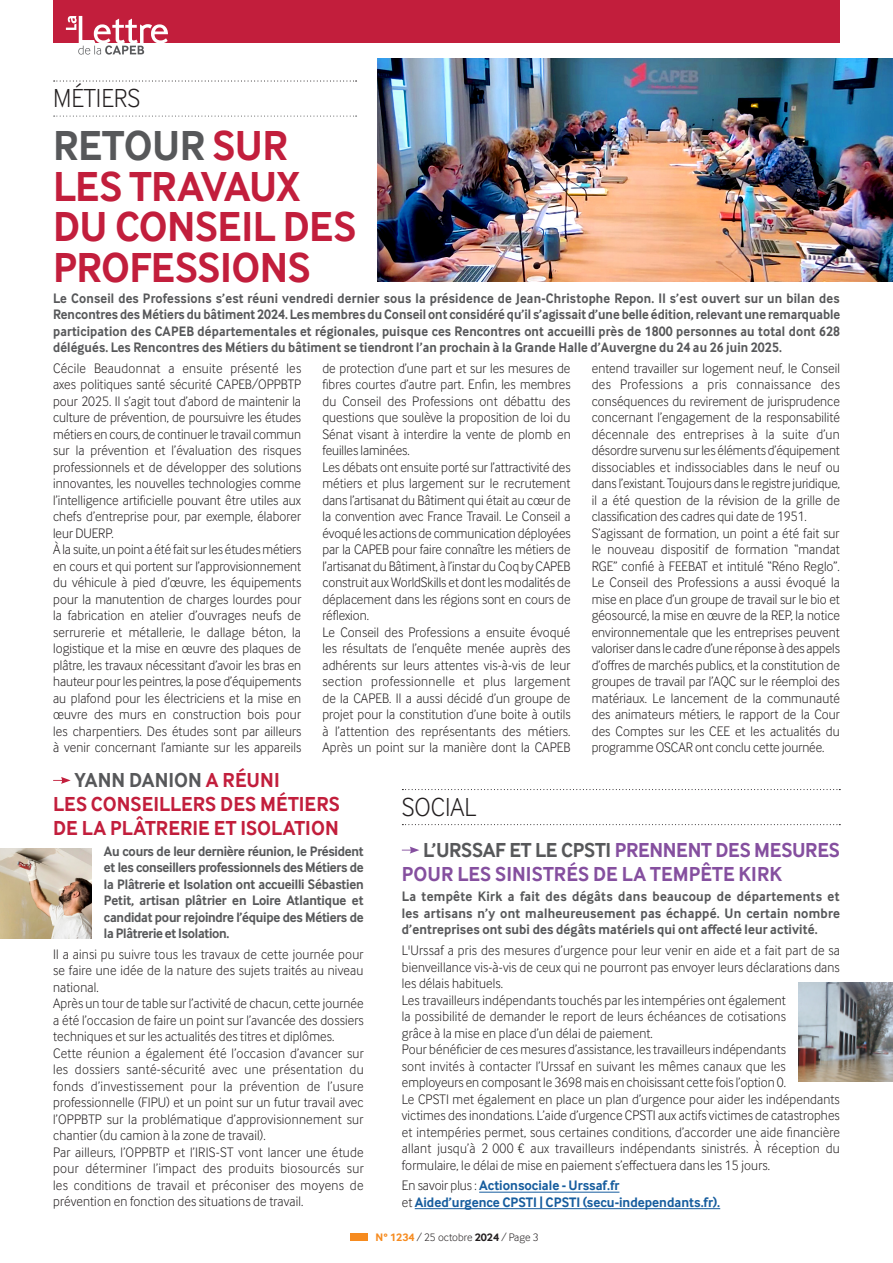
<style>
.page{position:relative;width:893px;height:1263px;background:#fff}
.page>*{position:absolute;margin:0;border:0;box-sizing:border-box;transform-origin:0 0}
.Titre_article{font:700 43.5px/40.5px "Inter Face";letter-spacing:-.01em;color:#c21e3c;scale:.94 1}
.Chap_Paraph{font:300 27px "Inter Face";color:#231f20;scale:.94 1}
.Titre_article-2{font:700 21px/24px "Inter Face";letter-spacing:-.005em;color:#854f9f;scale:.94 1}
.Titre_article-3{font:700 21px/24px "Inter Face";letter-spacing:.005em;color:#c21e3c;scale:.94 1}
.Textes_ok{font:300 14.25px/16.5px "Inter Face";letter-spacing:.005em;color:#231f20;text-align:justify;scale:.94 1}
.Textes_ok-2{font:700 14.25px/16.5px "Inter Face";letter-spacing:.01em;color:#57585a;text-align:justify;scale:.9 1}
.Textes_ok-3{font:700 14.25px/16.5px "Inter Face";letter-spacing:.01em;color:#57585a;text-align:justify;scale:.92 1}
.Textes_ok-4{font:700 14.25px "Inter Face";color:#175d9e;scale:.94 1}
.t1{font:300 11.25px "Inter Face";color:#231f20}
.s1{color:#57585a}
.s2{font-weight:300;color:#231f20}
.s3{font-weight:700;color:#f68b1f}
.s4{font-weight:700}
</style>
<div class="page">
<div style="left:53px;top:0;width:787px;height:43px;background:#c21e3c"></div>
<svg style="left:66px;top:16px;width:102px;height:39px"></svg>
<svg style="left:402px;top:789px;width:438px;height:1px"></svg>
<svg style="left:402px;top:824px;width:438px;height:1px"></svg>
<hr style="left:479px;top:1192px;width:140px;height:1px;background:#175d9e">
<hr style="left:415px;top:1208px;width:305px;height:1px;background:#175d9e">
<svg style="left:402px;top:846px;width:17px;height:8px"></svg>
<svg style="left:53px;top:777px;width:18px;height:7px"></svg>
<svg style="left:54px;top:80px;width:303px;height:2px"></svg>
<svg style="left:54px;top:116px;width:303px;height:1px"></svg>
<img style="left:377px;top:58px;width:516px;height:224px">
<img style="left:799px;top:982px;width:94px;height:99px">
<img style="left:0;top:848px;width:91px;height:90px">
<div style="left:350px;top:1233px;width:17px;height:8px;background:#f68b1f"></div>
<p class="Chap_Paraph" style="left:53px;top:83px;width:94px">MÉTIERS</p>
<p class="Titre_article" style="left:53px;top:125px;width:324px"><span class="s1">RETOUR</span> SUR<br>LES TRAVAUX<br>DU CONSEIL DES<br>PROFESSIONS</p>
<p class="Textes_ok-2" style="left:53px;top:290px;width:876px">Le Conseil des Professions s’est réuni vendredi dernier sous la présidence de Jean-Christophe Repon. Il s’est ouvert sur un bilan des Rencontres des Métiers du bâtiment 2024. Les membres du Conseil ont considéré qu’il s’agissait d’une belle édition, relevant une remarquable participation des CAPEB départementales et régionales, puisque ces Rencontres ont accueilli près de 1800 personnes au total dont 628 délégués. Les Rencontres des Métiers du bâtiment se tiendront l’an prochain à la Grande Halle d’Auvergne du 24 au 26 juin 2025.</p>
<p class="Textes_ok" style="left:53px;top:360px;width:266px">Cécile Beaudonnat a ensuite présenté les axes politiques santé sécurité CAPEB/OPPBTP pour 2025. Il s’agit tout d’abord de maintenir la culture de prévention, de poursuivre les études métiers en cours, de continuer le travail commun sur la prévention et l’évaluation des risques professionnels et de développer des solutions innovantes, les nouvelles technologies comme l’intelligence artificielle pouvant être utiles aux chefs d’entreprise pour, par exemple, élaborer leur DUERP.</p>
<p class="Textes_ok" style="left:53px;top:541px;width:266px">À la suite, un point a été fait sur les études métiers en cours et qui portent sur l’approvisionnement du véhicule à pied d’œuvre, les équipements pour la manutention de charges lourdes pour la fabrication en atelier d’ouvrages neufs de serrurerie et métallerie, le dallage béton, la logistique et la mise en œuvre des plaques de plâtre, les travaux nécessitant d’avoir les bras en hauteur pour les peintres, la pose d’équipements au plafond pour les électriciens et la mise en œuvre des murs en construction bois pour les charpentiers. Des études sont par ailleurs à venir concernant l’amiante sur les appareils</p>
<p class="Textes_ok" style="left:592px;top:360px;width:266px">entend travailler sur logement neuf, le Conseil des Professions a pris connaissance des conséquences du revirement de jurisprudence concernant l’engagement de la responsabilité décennale des entreprises à la suite d’un désordre survenu sur les éléments d’équipement dissociables et indissociables dans le neuf ou dans l’existant. Toujours dans le registre juridique, il a été question de la révision de la grille de classification des cadres qui date de 1951.</p>
<p class="Textes_ok" style="left:592px;top:525px;width:265px">S’agissant de formation, un point a été fait sur le nouveau dispositif de formation “mandat RGE” confié à FEEBAT et intitulé “Réno Reglo”.<br>Le Conseil des Professions a aussi évoqué la mise en place d’un groupe de travail sur le bio et géosourcé, la mise en œuvre de la REP, la notice environnementale que les entreprises peuvent valoriser dans le cadre d’une réponse à des appels d’offres de marchés publics, et la constitution de groupes de travail par l’AQC sur le réemploi des matériaux. Le lancement de la communauté des animateurs métiers, le rapport de la Cour des Comptes sur les CEE et les actualités du programme OSCAR ont conclu cette journée.</p>
<p class="Textes_ok" style="left:322px;top:360px;width:265px">de protection d’une part et sur les mesures de fibres courtes d’autre part. Enfin, les membres du Conseil des Professions ont débattu des questions que soulève la proposition de loi du Sénat visant à interdire la vente de plomb en feuilles laminées.</p>
<p class="Textes_ok" style="left:322px;top:459px;width:265px">Les débats ont ensuite porté sur l’attractivité des métiers et plus largement sur le recrutement dans l’artisanat du Bâtiment qui était au cœur de la convention avec France Travail. Le Conseil a évoqué les actions de communication déployées par la CAPEB pour faire connaître les métiers de l’artisanat du Bâtiment, à l’instar du Coq by CAPEB construit aux WorldSkills et dont les modalités de déplacement dans les régions sont en cours de réflexion.</p>
<p class="Textes_ok" style="left:322px;top:624px;width:266px">Le Conseil des Professions a ensuite évoqué les résultats de l’enquête menée auprès des adhérents sur leurs attentes vis-à-vis de leur section professionnelle et plus largement de la CAPEB. Il a aussi décidé d’un groupe de projet pour la constitution d’une boite à outils à l’attention des représentants des métiers.</p>
<p class="Textes_ok" style="left:322px;top:739px;width:265px">Après un point sur la manière dont la CAPEB</p>
<p class="Titre_article-3" style="left:53px;top:768px;width:306px;text-indent:21px"><span class="s1">YANN DANION</span> A RÉUNI<br>LES CONSEILLERS DES MÉTIERS<br>DE LA PLÂTRERIE ET ISOLATION</p>
<p class="Textes_ok-3" style="left:104px;top:843px;width:284px">Au cours de leur dernière réunion, le Président et les conseillers professionnels des Métiers de la Plâtrerie et Isolation ont accueilli Sébastien Petit, artisan plâtrier en Loire Atlantique et candidat pour rejoindre l’équipe des Métiers de la Plâtrerie et Isolation.</p>
<p class="Textes_ok" style="left:53px;top:946px;width:332px">Il a ainsi pu suivre tous les travaux de cette journée pour se faire une idée de la nature des sujets traités au niveau national.</p>
<p class="Textes_ok" style="left:53px;top:995px;width:332px">Après un tour de table sur l’activité de chacun, cette journée a été l’occasion de faire un point sur l’avancée des dossiers techniques et sur les actualités des titres et diplômes.</p>
<p class="Textes_ok" style="left:53px;top:1045px;width:332px">Cette réunion a également été l’occasion d’avancer sur les dossiers santé-sécurité avec une présentation du fonds d’investissement pour la prévention de l’usure professionnelle (FIPU) et un point sur un futur travail avec l’OPPBTP sur la problématique d’approvisionnement sur chantier (du camion à la zone de travail).</p>
<p class="Textes_ok" style="left:53px;top:1144px;width:332px">Par ailleurs, l’OPPBTP et l’IRIS-ST vont lancer une étude pour déterminer l’impact des produits biosourcés sur les conditions de travail et préconiser des moyens de prévention en fonction des situations de travail.</p>
<p class="Chap_Paraph" style="left:402px;top:791px;width:81px">SOCIAL</p>
<p class="Titre_article-2" style="left:402px;top:837px;width:467px;text-indent:21px"><span class="s1">L’URSSAF ET LE CPSTI</span> PRENNENT DES MESURES<br>POUR LES SINISTRÉS DE LA TEMPÊTE KIRK</p>
<p class="Textes_ok-3" style="left:402px;top:888px;width:478px">La tempête Kirk a fait des dégâts dans beaucoup de départements et les artisans n’y ont malheureusement pas échappé. Un certain nombre d’entreprises ont subi des dégâts matériels qui ont affecté leur activité.</p>
<p class="Textes_ok" style="left:402px;top:942px;width:468px">L'Urssaf a pris des mesures d’urgence pour leur venir en aide et a fait part de sa bienveillance vis-à-vis de ceux qui ne pourront pas envoyer leurs déclarations dans les délais habituels.</p>
<p class="Textes_ok" style="left:402px;top:991px;width:410px">Les travailleurs indépendants touchés par les intempéries ont également la possibilité de demander le report de leurs échéances de cotisations grâce à la mise en place d’un délai de paiement.</p>
<p class="Textes_ok" style="left:402px;top:1041px;width:410px">Pour bénéficier de ces mesures d’assistance, les travailleurs indépendants sont invités à contacter l’Urssaf en suivant les mêmes canaux que les employeurs en composant le 3698 mais en choisissant cette fois l’option 0.</p>
<p class="Textes_ok" style="left:402px;top:1090px;width:468px">Le CPSTI met également en place un plan d’urgence pour aider les indépendants victimes des inondations. L’aide d’urgence CPSTI aux actifs victimes de catastrophes et intempéries permet, sous certaines conditions, d’accorder une aide financière allant jusqu’à 2 000 € aux travailleurs indépendants sinistrés. À réception du formulaire, le délai de mise en paiement s’effectuera dans les 15 jours.</p>
<p class="Textes_ok-4" style="left:402px;top:1177px;width:233px"><span class="s2">En savoir plus :</span> Actionsociale - Urssaf.fr</p>
<p class="Textes_ok-4" style="left:402px;top:1194px;width:340px"><span class="s2">et</span> Aided’urgence CPSTI | CPSTI (secu-independants.fr).</p>
<p class="t1" style="left:376px;top:1231px;width:164px"><span class="s3">N° 1234</span> / 25 octobre <span class="s4">2024</span> / Page 3</p>
</div>
